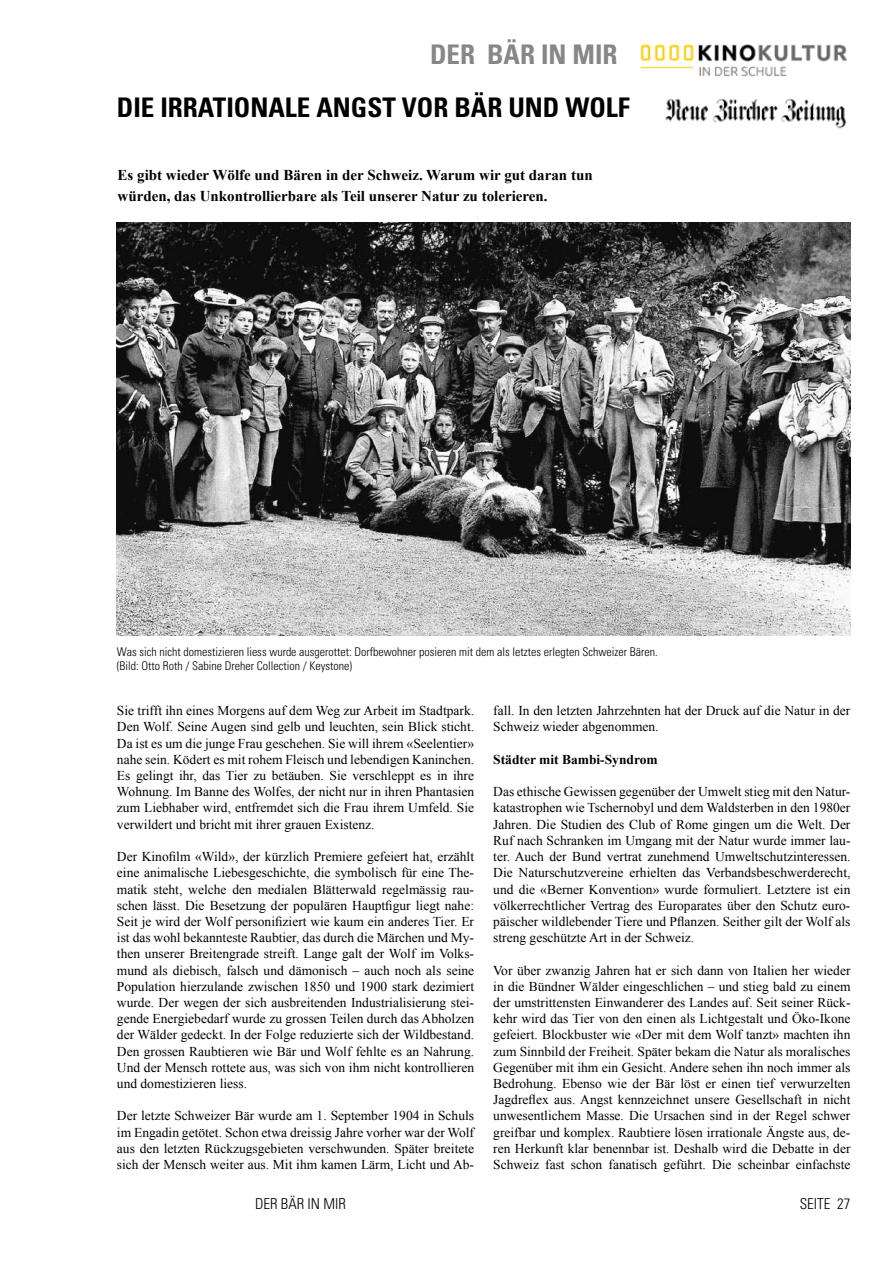
<style>
.page{position:relative;width:893px;height:1263px;background:#fff}
.page>*{position:absolute;margin:0;border:0;box-sizing:border-box;transform-origin:0 0}
.t1{font:700 condensed 27px "Univers";color:#000}
.t2{font:700 condensed 27px "Univers";color:#878787}
.t3{font:700 15px/21px "Times New Roman";color:#000}
.t4{font:300 condensed 15px "Univers";color:#000}
.t5{font:13.5px/16.2px "Times New Roman";color:#000;text-align:justify}
.t6{font:700 13.5px "Times New Roman";color:#000}
.t7{font:300 condensed 12px/14.4px "Univers";color:#000}
</style>
<div class="page">
<img style="left:640px;top:44px;width:207px;height:33px">
<img style="left:117px;top:223px;width:733px;height:412px">
<img style="left:665px;top:98px;width:181px;height:31px">
<h1 class="t2" style="left:430px;top:38px;width:189px">DER BÄR IN MIR</h1>
<h1 class="t1" style="left:117px;top:91px;width:514px">DIE IRRATIONALE ANGST VOR BÄR UND WOLF</h1>
<p class="t3" style="left:118px;top:164px;width:477px">Es gibt wieder Wölfe und Bären in der Schweiz. Warum wir gut daran tun würden, das Unkontrollierbare als Teil unserer Natur zu tolerieren.</p>
<p class="t7" style="left:117px;top:644px;width:542px">Was sich nicht domestizieren liess wurde ausgerottet: Dorfbewohner posieren mit dem als letztes erlegten Schweizer Bären. (Bild: Otto Roth / Sabine Dreher Collection / Keystone)</p>
<p class="t5" style="left:117px;top:702px;width:359px">Sie trifft ihn eines Morgens auf dem Weg zur Arbeit im Stadtpark.<br>Den Wolf. Seine Augen sind gelb und leuchten, sein Blick sticht.<br>Da ist es um die junge Frau geschehen. Sie will ihrem «Seelentier» nahe sein. Ködert es mit rohem Fleisch und lebendigen Kaninchen.<br>Es gelingt ihr, das Tier zu betäuben. Sie verschleppt es in ihre Wohnung. Im Banne des Wolfes, der nicht nur in ihren Phantasien zum Liebhaber wird, entfremdet sich die Frau ihrem Umfeld. Sie verwildert und bricht mit ihrer grauen Existenz.</p>
<p class="t5" style="left:117px;top:848px;width:359px">Der Kinofilm «Wild», der kürzlich Premiere gefeiert hat, erzählt eine animalische Liebesgeschichte, die symbolisch für eine The&shy;matik steht, welche den medialen Blätterwald regelmässig rau&shy;schen lässt. Die Besetzung der populären Hauptfigur liegt nahe:<br>Seit je wird der Wolf personifiziert wie kaum ein anderes Tier. Er ist das wohl bekannteste Raubtier, das durch die Märchen und My&shy;then unserer Breitengrade streift. Lange galt der Wolf im Volks&shy;mund als diebisch, falsch und dämonisch – auch noch als seine Population hierzulande zwischen 1850 und 1900 stark dezimiert wurde. Der wegen der sich ausbreitenden Industrialisierung stei&shy;gende Energiebedarf wurde zu grossen Teilen durch das Abholzen der Wälder gedeckt. In der Folge reduzierte sich der Wildbestand.<br>Den grossen Raubtieren wie Bär und Wolf fehlte es an Nahrung.<br>Und der Mensch rottete aus, was sich von ihm nicht kontrollieren und domestizieren liess.</p>
<p class="t5" style="left:117px;top:1107px;width:359px">Der letzte Schweizer Bär wurde am 1. September 1904 in Schuls im Engadin getötet. Schon etwa dreissig Jahre vorher war der Wolf aus den letzten Rückzugsgebieten verschwunden. Später breitete sich der Mensch weiter aus. Mit ihm kamen Lärm, Licht und Ab-</p>
<p class="t5" style="left:493px;top:702px;width:359px">fall. In den letzten Jahrzehnten hat der Druck auf die Natur in der<br>Schweiz wieder abgenommen.</p>
<p class="t6" style="left:493px;top:750px;width:166px">Städter mit Bambi-Syndrom</p>
<p class="t5" style="left:493px;top:783px;width:359px">Das ethische Gewissen gegenüber der Umwelt stieg mit den Natur&shy;katastrophen wie Tschernobyl und dem Waldsterben in den 1980er Jahren. Die Studien des Club of Rome gingen um die Welt. Der Ruf nach Schranken im Umgang mit der Natur wurde immer lau&shy;ter. Auch der Bund vertrat zunehmend Umweltschutzinteressen.<br>Die Naturschutzvereine erhielten das Verbandsbeschwerderecht, und die «Berner Konvention» wurde formuliert. Letztere ist ein völkerrechtlicher Vertrag des Europarates über den Schutz euro&shy;päischer wildlebender Tiere und Pflanzen. Seither gilt der Wolf als streng geschützte Art in der Schweiz.</p>
<p class="t5" style="left:493px;top:962px;width:359px">Vor über zwanzig Jahren hat er sich dann von Italien her wieder in die Bündner Wälder eingeschlichen – und stieg bald zu einem der umstrittensten Einwanderer des Landes auf. Seit seiner Rück&shy;kehr wird das Tier von den einen als Lichtgestalt und Öko-Ikone gefeiert. Blockbuster wie «Der mit dem Wolf tanzt» machten ihn zum Sinnbild der Freiheit. Später bekam die Natur als moralisches Gegenüber mit ihm ein Gesicht. Andere sehen ihn noch immer als Bedrohung. Ebenso wie der Bär löst er einen tief verwurzelten Jagdreflex aus. Angst kennzeichnet unsere Gesellschaft in nicht unwesentlichem Masse. Die Ursachen sind in der Regel schwer greifbar und komplex. Raubtiere lösen irrationale Ängste aus, de&shy;ren Herkunft klar benennbar ist. Deshalb wird die Debatte in der Schweiz fast schon fanatisch geführt. Die scheinbar einfachste</p>
<p class="t4" style="left:255px;top:1195px;width:92px">DER BÄR IN MIR</p>
<p class="t4" style="left:800px;top:1195px;width:52px">SEITE 27</p>
</div>
